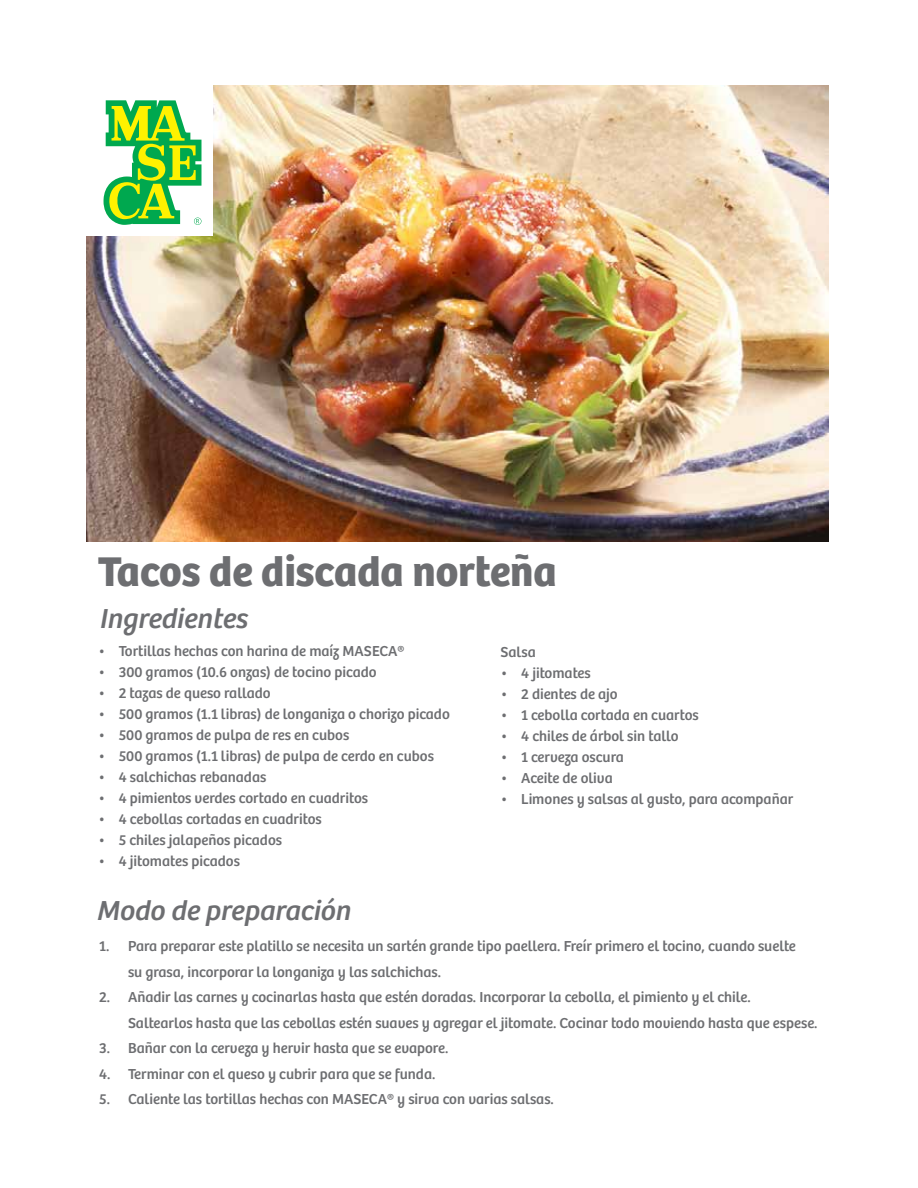
<style>
.page{position:relative;width:918px;height:1188px;background:#fff}
.page>*{position:absolute;margin:0;border:0;box-sizing:border-box;transform-origin:0 0}
.t1{font:700 43.05px "Bree";color:#6d6e71}
.t2{font:italic 28.5px "Bree";color:#6d6e71}
.t3{font:15px/25.5px "Bree";color:#6d6e71}
</style>
<div class="page">
<img style="left:86px;top:85px;width:742px;height:457px">
<div style="left:86px;top:85px;width:127px;height:151px;background:#fff"></div>
<svg style="left:103px;top:100px;width:99px;height:125px"></svg>
<h1 class="t1" style="left:98px;top:546px;width:461px">Tacos de discada norteña</h1>
<h2 class="t2" style="left:99px;top:602px;width:149px">Ingredientes</h2>
<p class="t3" style="left:98px;top:638px;width:308px">• Tortillas hechas con harina de maíz MASECA®</p>
<p class="t3" style="left:98px;top:659px;width:280px">• 300 gramos (10.6 onzas) de tocino picado</p>
<p class="t3" style="left:98px;top:680px;width:174px">• 2 tazas de queso rallado</p>
<p class="t3" style="left:98px;top:701px;width:353px">• 500 gramos (1.1 libras) de longaniza o chorizo picado</p>
<p class="t3" style="left:98px;top:722px;width:253px">• 500 gramos de pulpa de res en cubos</p>
<p class="t3" style="left:98px;top:743px;width:337px">• 500 gramos (1.1 libras) de pulpa de cerdo en cubos</p>
<p class="t3" style="left:98px;top:764px;width:170px">• 4 salchichas rebanadas</p>
<p class="t3" style="left:98px;top:785px;width:271px">• 4 pimientos verdes cortado en cuadritos</p>
<p class="t3" style="left:98px;top:806px;width:225px">• 4 cebollas cortadas en cuadritos</p>
<p class="t3" style="left:98px;top:827px;width:185px">• 5 chiles jalapeños picados</p>
<p class="t3" style="left:98px;top:848px;width:143px">• 4 jitomates picados</p>
<h2 class="t2" style="left:96px;top:895px;width:255px">Modo de preparación</h2>
<p class="t3" style="left:501px;top:639px;width:37px">Salsa</p>
<p class="t3" style="left:501px;top:660px;width:92px">• 4 jitomates</p>
<p class="t3" style="left:501px;top:681px;width:119px">• 2 dientes de ajo</p>
<p class="t3" style="left:501px;top:702px;width:200px">• 1 cebolla cortada en cuartos</p>
<p class="t3" style="left:501px;top:723px;width:180px">• 4 chiles de árbol sin tallo</p>
<p class="t3" style="left:501px;top:744px;width:125px">• 1 cerveza oscura</p>
<p class="t3" style="left:501px;top:765px;width:114px">• Aceite de oliva</p>
<p class="t3" style="left:501px;top:786px;width:294px">• Limones y salsas al gusto, para acompañar</p>
<p class="t3" style="left:128px;top:934px;width:669px;text-indent:-29px">1. Para preparar este platillo se necesita un sartén grande tipo paellera. Freír primero el tocino, cuando suelte su grasa, incorporar la longaniza y las salchichas.</p>
<p class="t3" style="left:128px;top:985px;width:691px;text-indent:-29px">2. Añadir las carnes y cocinarlas hasta que estén doradas. Incorporar la cebolla, el pimiento y el chile.<br>Saltearlos hasta que las cebollas estén suaves y agregar el jitomate. Cocinar todo moviendo hasta que espese.</p>
<p class="t3" style="left:99px;top:1036px;width:351px">3. Bañar con la cerveza y hervir hasta que se evapore.</p>
<p class="t3" style="left:99px;top:1061px;width:338px">4. Terminar con el queso y cubrir para que se funda.</p>
<p class="t3" style="left:99px;top:1087px;width:456px">5. Caliente las tortillas hechas con MASECA® y sirva con varias salsas.</p>
</div>
